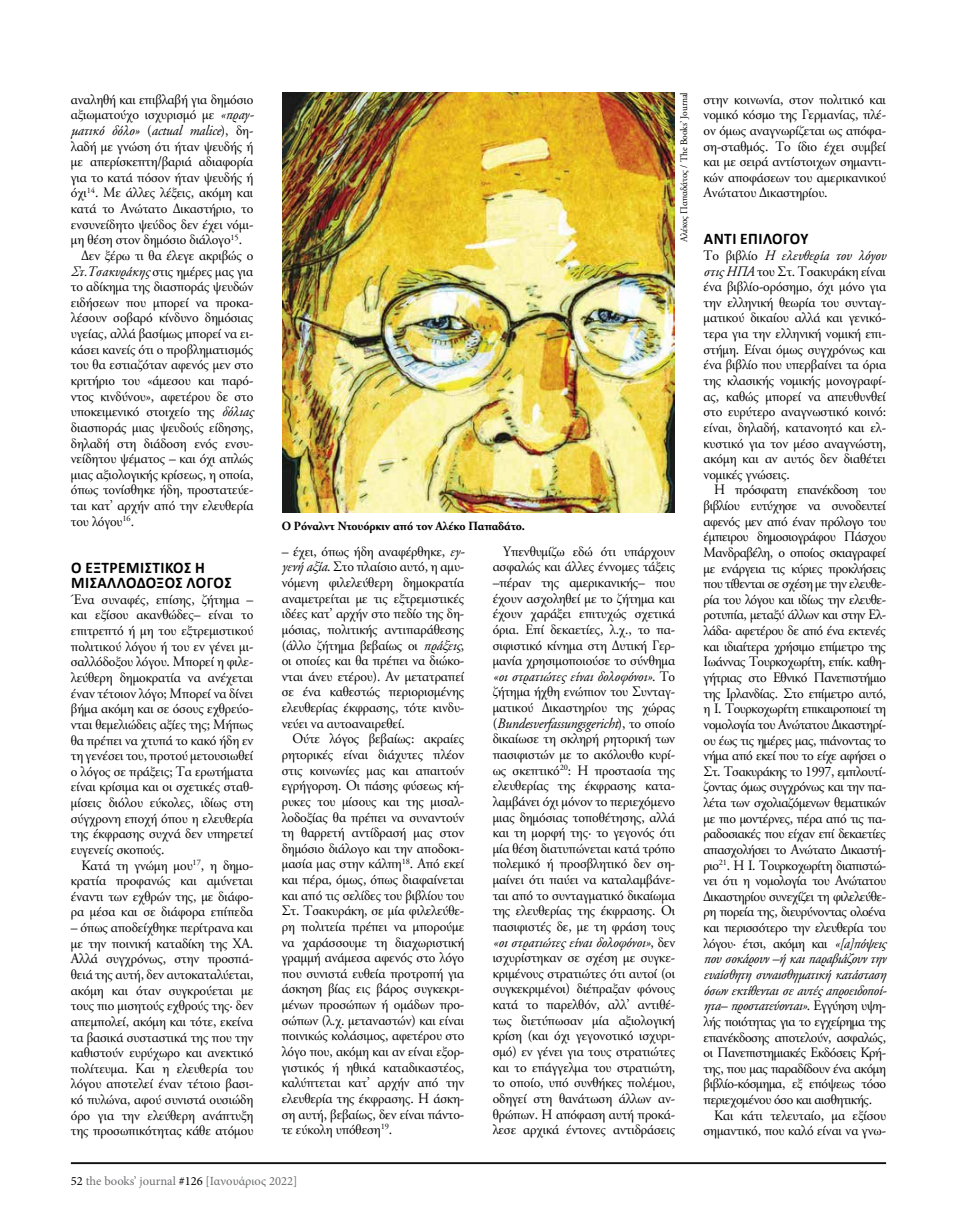
<style>
.page{position:relative;width:957px;height:1230px;background:#fff}
.page>*{position:absolute;margin:0;border:0;box-sizing:border-box;transform-origin:0 0}
.t1{font:700 16.25px/15.6px "Calibri";letter-spacing:.03em;color:#000;scale:.95 1}
.t2{font:14.38px/15.6px "CF Garamond";letter-spacing:-.01em;color:#000;text-align:justify;scale:.95 1}
.t3{font:italic 14.38px "CF Garamond";letter-spacing:-.01em;color:#000;scale:.95 1}
.t4{font:12.5px "Minion Pro";color:#6d6e71}
.t5{font:700 12.5px "CF Garamond";letter-spacing:-.01em;color:#000;scale:.95 1}
.t6{font:10px "CF Garamond";letter-spacing:-.01em;color:#000;scale:.95 1}
.s1{font-style:italic}
.s2{font-style:normal}
.s3{color:#000}
</style>
<div class="page">
<img style="left:283px;top:92px;width:391px;height:420px">
<hr style="left:71px;top:1162px;width:815px;height:1px;background:#000">
<hr style="left:71px;top:1163px;width:815px;height:1px;background:#000">
<p class="t2" style="left:71px;top:92px;width:194px">αναληθή και επιβλαβή για δημόσιο</p>
<p class="t2" style="left:71px;top:107px;width:194px">αξιωματούχο ισχυρισμό με <span class="s1">«πραγ-</span></p>
<p class="t3" style="left:71px;top:123px;width:194px">ματικό δόλο» <span class="s2">(</span>actual malice<span class="s2">), δη-</span></p>
<p class="t2" style="left:71px;top:139px;width:194px">λαδή με γνώση ότι ήταν ψευδής ή</p>
<p class="t2" style="left:71px;top:154px;width:194px">με απερίσκεπτη/βαριά αδιαφορία</p>
<p class="t2" style="left:71px;top:170px;width:194px">για το κατά πόσον ήταν ψευδής ή</p>
<p class="t2" style="left:71px;top:185px;width:194px">όχι<sup>14</sup>. Με άλλες λέξεις, ακόμη και</p>
<p class="t2" style="left:71px;top:201px;width:194px">κατά το Ανώτατο Δικαστήριο, το</p>
<p class="t2" style="left:71px;top:217px;width:194px">ενσυνείδητο ψεύδος δεν έχει νόμι-</p>
<p class="t2" style="left:71px;top:232px;width:182px">μη θέση στον δημόσιο διάλογο<sup>15</sup>.</p>
<p class="t2" style="left:81px;top:248px;width:182px">Δεν ξέρω τι θα έλεγε ακριβώς ο</p>
<p class="t2" style="left:71px;top:264px;width:194px"><span class="s1">Στ.Τσακυράκης</span> στις ημέρες μας για</p>
<p class="t2" style="left:71px;top:279px;width:194px">το αδίκημα της διασποράς ψευδών</p>
<p class="t2" style="left:71px;top:295px;width:194px">ειδήσεων που μπορεί να προκα-</p>
<p class="t2" style="left:71px;top:310px;width:194px">λέσουν σοβαρό κίνδυνο δημόσιας</p>
<p class="t2" style="left:71px;top:326px;width:194px">υγείας, αλλά βασίμως μπορεί να ει-</p>
<p class="t2" style="left:71px;top:342px;width:194px">κάσει κανείς ότι ο προβληματισμός</p>
<p class="t2" style="left:71px;top:357px;width:194px">του θα εστιαζόταν αφενός μεν στο</p>
<p class="t2" style="left:71px;top:373px;width:194px">κριτήριο του «άμεσου και παρό-</p>
<p class="t2" style="left:71px;top:389px;width:194px">ντος κινδύνου», αφετέρου δε στο</p>
<p class="t2" style="left:71px;top:404px;width:194px">υποκειμενικό στοιχείο της <span class="s1">δόλιας</span></p>
<p class="t2" style="left:71px;top:420px;width:194px">διασποράς μιας ψευδούς είδησης,</p>
<p class="t2" style="left:71px;top:435px;width:194px">δηλαδή στη διάδοση ενός ενσυ-</p>
<p class="t2" style="left:71px;top:451px;width:194px">νείδητου ψέματος – και όχι απλώς</p>
<p class="t2" style="left:71px;top:467px;width:194px">μιας αξιολογικής κρίσεως, η οποία,</p>
<p class="t2" style="left:71px;top:482px;width:194px">όπως τονίσθηκε ήδη, προστατεύε-</p>
<p class="t2" style="left:71px;top:498px;width:194px">ται κατ’ αρχήν από την ελευθερία</p>
<p class="t2" style="left:71px;top:514px;width:68px">του λόγου<sup>16</sup>.</p>
<p class="t1" style="left:71px;top:558px;width:170px">Ο ΕΞΤΡΕΜΙΣΤΙΚΌΣ Ή<br>ΜΙΣΑΛΛΌΔΟΞΟΣ ΛΌΓΟΣ</p>
<p class="t2" style="left:71px;top:592px;width:194px">Ένα συναφές, επίσης, ζήτημα – και εξίσου ακανθώδες– είναι το επιτρεπτό ή μη του εξτρεμιστικού πολιτικού λόγου ή του εν γένει μι&shy;σαλλόδοξου λόγου. Μπορεί η φιλε&shy;λεύθερη δημοκρατία να ανέχεται έναν τέτοιον λόγο; Μπορεί να δίνει βήμα ακόμη και σε όσους εχθρεύο&shy;νται θεμελιώδεις αξίες της; Μήπως θα πρέπει να χτυπά το κακό ήδη εν τη γενέσει του, προτού μετουσιωθεί ο λόγος σε πράξεις; Τα ερωτήματα είναι κρίσιμα και οι σχετικές σταθ&shy;μίσεις διόλου εύκολες, ιδίως στη σύγχρονη εποχή όπου η ελευθερία της έκφρασης συχνά δεν υπηρετεί ευγενείς σκοπούς.</p>
<p class="t2" style="left:71px;top:857px;width:194px;text-indent:11px">Κατά τη γνώμη μου<sup>17</sup>, η δημο&shy;κρατία προφανώς και αμύνεται έναντι των εχθρών της, με διάφο&shy;ρα μέσα και σε διάφορα επίπεδα</p>
<p class="t2" style="left:71px;top:920px;width:194px">– όπως αποδείχθηκε περίτρανα και με την ποινική καταδίκη της ΧΑ.<br>Αλλά συγχρόνως, στην προσπά&shy;θειά της αυτή, δεν αυτοκαταλύεται, ακόμη και όταν συγκρούεται με τους πιο μισητούς εχθρούς της· δεν απεμπολεί, ακόμη και τότε, εκείνα τα βασικά συσταστικά της που την καθιστούν ευρύχωρο και ανεκτικό πολίτευμα. Και η ελευθερία του λόγου αποτελεί έναν τέτοιο βασι&shy;κό πυλώνα, αφού συνιστά ουσιώδη όρο για την ελεύθερη ανάπτυξη της προσωπικότητας κάθε ατόμου</p>
<p class="t5" style="left:282px;top:519px;width:257px">O Ρόναλντ Ντουόρκιν από τον Αλέκο Παπαδάτο.</p>
<p class="t6" style="left:678px;top:242px;width:159px;rotate:-90deg">Αλέκος Παπαδάτος / The Books’ Journal</p>
<p class="t2" style="left:282px;top:544px;width:194px">– έχει, όπως ήδη αναφέρθηκε, <span class="s1">εγ&shy;γενή αξία</span>. Στο πλαίσιο αυτό, η αμυ&shy;νόμενη φιλελεύθερη δημοκρατία αναμετρείται με τις εξτρεμιστικές ιδέες κατ’ αρχήν στο πεδίο της δη&shy;μόσιας, πολιτικής αντιπαράθεσης (άλλο ζήτημα βεβαίως οι <span class="s1">πράξεις</span>, οι οποίες και θα πρέπει να διώκο&shy;νται άνευ ετέρου). Αν μετατραπεί σε ένα καθεστώς περιορισμένης ελευθερίας έκφρασης, τότε κινδυ&shy;νεύει να αυτοαναιρεθεί.</p>
<p class="t2" style="left:282px;top:731px;width:194px;text-indent:11px">Ούτε λόγος βεβαίως: ακραίες ρητορικές είναι διάχυτες πλέον στις κοινωνίες μας και απαιτούν εγρήγορση. Οι πάσης φύσεως κή&shy;ρυκες του μίσους και της μισαλ&shy;λοδοξίας θα πρέπει να συναντούν τη θαρρετή αντίδρασή μας στον δημόσιο διάλογο και την αποδοκι&shy;μασία μας στην κάλπη<sup>18</sup>. Από εκεί και πέρα, όμως, όπως διαφαίνεται και από τις σελίδες του βιβλίου του Στ. Τσακυράκη, σε μία φιλελεύθε&shy;ρη πολιτεία πρέπει να μπορούμε να χαράσσουμε τη διαχωριστική γραμμή ανάμεσα αφενός στο λόγο που συνιστά ευθεία προτροπή για άσκηση βίας εις βάρος συγκεκρι&shy;μένων προσώπων ή ομάδων προ&shy;σώπων (λ.χ. μεταναστών) και είναι ποινικώς κολάσιμος, αφετέρου στο λόγο που, ακόμη και αν είναι εξορ&shy;γιστικός ή ηθικά καταδικαστέος, καλύπτεται κατ’ αρχήν από την ελευθερία της έκφρασης. Η άσκη&shy;ση αυτή, βεβαίως, δεν είναι πάντο&shy;τε εύκολη υπόθεση<sup>19</sup>.</p>
<p class="t2" style="left:493px;top:544px;width:194px;text-indent:11px">Υπενθυμίζω εδώ ότι υπάρχουν ασφαλώς και άλλες έννομες τάξεις –πέραν της αμερικανικής– που έχουν ασχοληθεί με το ζήτημα και έχουν χαράξει επιτυχώς σχετικά όρια. Επί δεκαετίες, λ.χ., το πα&shy;σιφιστικό κίνημα στη Δυτική Γερ&shy;μανία χρησιμοποιούσε το σύνθημα <span class="s1">«οι στρατιώτες είναι δολοφόνοι»</span>. Το ζήτημα ήχθη ενώπιον του Συνταγ&shy;ματικού Δικαστηρίου της χώρας (<span class="s1">Bundesverfassungsgericht</span>), το οποίο δικαίωσε τη σκληρή ρητορική των πασιφιστών με το ακόλουθο κυρί&shy;ως σκεπτικό<sup>20</sup>: Η προστασία της ελευθερίας της έκφρασης κατα&shy;λαμβάνει όχι μόνον το περιεχόμενο μιας δημόσιας τοποθέτησης, αλλά και τη μορφή της· το γεγονός ότι μία θέση διατυπώνεται κατά τρόπο πολεμικό ή προσβλητικό δεν ση&shy;μαίνει ότι παύει να καταλαμβάνε&shy;ται από το συνταγματικό δικαίωμα της ελευθερίας της έκφρασης. Οι πασιφιστές δε, με τη φράση τους <span class="s1">«οι στρατιώτες είναι δολοφόνοι»</span>, δεν ισχυρίστηκαν σε σχέση με συγκε&shy;κριμένους στρατιώτες ότι αυτοί (οι συγκεκριμένοι) διέπραξαν φόνους κατά το παρελθόν, αλλ’ αντιθέ&shy;τως διετύπωσαν μία αξιολογική κρίση (και όχι γεγονοτικό ισχυρι&shy;σμό) εν γένει για τους στρατιώτες και το επάγγελμα του στρατιώτη, το οποίο, υπό συνθήκες πολέμου, οδηγεί στη θανάτωση άλλων αν&shy;θρώπων. Η απόφαση αυτή προκά&shy;λεσε αρχικά έντονες αντιδράσεις</p>
<p class="t2" style="left:703px;top:92px;width:194px">στην κοινωνία, στον πολιτικό και νομικό κόσμο της Γερμανίας, πλέ&shy;ον όμως αναγνωρίζεται ως απόφα&shy;ση-σταθμός. Το ίδιο έχει συμβεί και με σειρά αντίστοιχων σημαντι&shy;κών αποφάσεων του αμερικανικού Ανώτατου Δικαστηρίου.</p>
<p class="t1" style="left:704px;top:230px;width:112px">ΑΝΤΊ ΕΠΙΛΌΓΟΥ</p>
<p class="t2" style="left:703px;top:248px;width:194px">Το βιβλίο <span class="s1">Η ελευθερία του λόγου στις ΗΠΑ</span> του Στ. Τσακυράκη είναι ένα βιβλίο-ορόσημο, όχι μόνο για την ελληνική θεωρία του συνταγ&shy;ματικού δικαίου αλλά και γενικό&shy;τερα για την ελληνική νομική επι&shy;στήμη. Είναι όμως συγχρόνως και ένα βιβλίο που υπερβαίνει τα όρια της κλασικής νομικής μονογραφί&shy;ας, καθώς μπορεί να απευθυνθεί στο ευρύτερο αναγνωστικό κοινό: είναι, δηλαδή, κατανοητό και ελ&shy;κυστικό για τον μέσο αναγνώστη, ακόμη και αν αυτός δεν διαθέτει νομικές γνώσεις.</p>
<p class="t2" style="left:703px;top:482px;width:194px;text-indent:11px">Η πρόσφατη επανέκδοση του βιβλίου ευτύχησε να συνοδευτεί αφενός μεν από έναν πρόλογο του έμπειρου δημοσιογράφου Πάσχου Μανδραβέλη, ο οποίος σκιαγραφεί με ενάργεια τις κύριες προκλήσεις που τίθενται σε σχέση με την ελευθε&shy;ρία του λόγου και ιδίως την ελευθε&shy;ροτυπία, μεταξύ άλλων και στην Ελ&shy;λάδα· αφετέρου δε από ένα εκτενές και ιδιαίτερα χρήσιμο επίμετρο της Ιωάννας Τουρκοχωρίτη, επίκ. καθη&shy;γήτριας στο Εθνικό Πανεπιστήμιο της Ιρλανδίας. Στο επίμετρο αυτό, η Ι. Τουρκοχωρίτη επικαιροποιεί τη νομολογία του Ανώτατου Δικαστηρί&shy;ου έως τις ημέρες μας, πιάνοντας το νήμα από εκεί που το είχε αφήσει ο Στ. Τσακυράκης το 1997, εμπλουτί&shy;ζοντας όμως συγχρόνως και την πα&shy;λέτα των σχολιαζόμενων θεματικών με πιο μοντέρνες, πέρα από τις πα&shy;ραδοσιακές που είχαν επί δεκαετίες απασχολήσει το Ανώτατο Δικαστή&shy;ριο<sup>21</sup>. Η Ι. Τουρκοχωρίτη διαπιστώ&shy;νει ότι η νομολογία του Ανώτατου Δικαστηρίου συνεχίζει τη φιλελεύθε&shy;ρη πορεία της, διευρύνοντας ολοένα και περισσότερο την ελευθερία του λόγου· έτσι, ακόμη και <span class="s1">«[α]πόψεις που σοκάρουν –ή και παραβιάζουν την ευαίσθητη συναισθηματική κατάσταση όσων εκτίθενται σε αυτές απροειδοποί&shy;ητα– προστατεύονται»</span>. Εγγύηση υψη&shy;λής ποιότητας για το εγχείρημα της επανέκδοσης αποτελούν, ασφαλώς, οι Πανεπιστημιακές Εκδόσεις Κρή&shy;της, που μας παραδίδουν ένα ακόμη βιβλίο-κόσμημα, εξ επόψεως τόσο περιεχομένου όσο και αισθητικής.</p>
<p class="t2" style="left:703px;top:1107px;width:194px;text-align:right">Και κάτι τελευταίο, μα εξίσου σημαντικό, που καλό είναι να γνω-</p>
<p class="t4" style="left:71px;top:1172px;width:228px"><span class="s3">52</span> the books’ journal <span class="s3">#126</span> [Ιανουάριος 2022]</p>
</div>
